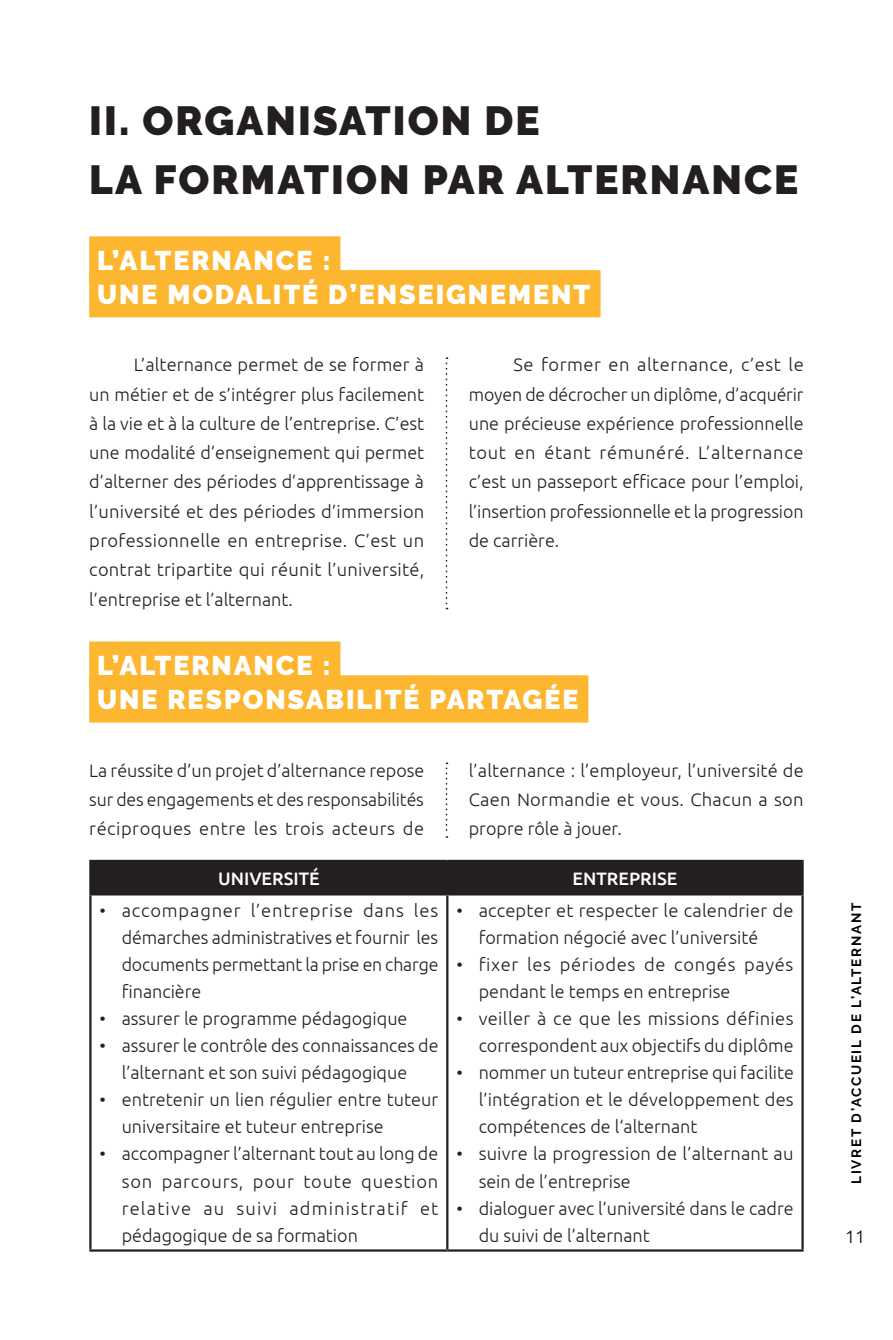
<style>
.page{position:relative;width:893px;height:1340px;background:#fff}
.page>*{position:absolute;margin:0;border:0;box-sizing:border-box;transform-origin:0 0}
.t1{font:900 40.5px/58.5px "Raleway";letter-spacing:.05em;color:#231f20}
.t2{font:900 27px/33.8px "Raleway";letter-spacing:.07em;color:#fff}
.t3{font:300 18px/29.2px "Ubuntu";color:#231f20;text-align:justify}
.t4{font:300 18px/27px "Ubuntu";letter-spacing:.03em;color:#231f20}
.t5{font:500 18px "Ubuntu";color:#fff}
.t6{font:300 18px "Ubuntu";color:#000001}
.t7{font:700 13.5px "Raleway";letter-spacing:.125em;color:#000001}
</style>
<div class="page">
<div style="left:89px;top:236px;width:251px;height:48px;background:#fcb630"></div>
<div style="left:89px;top:270px;width:512px;height:47px;background:#fcb630"></div>
<div style="left:89px;top:641px;width:251px;height:48px;background:#fcb630"></div>
<div style="left:89px;top:675px;width:499px;height:47px;background:#fcb630"></div>
<div style="left:92px;top:862px;width:709px;height:31px;background:#231f20"></div>
<hr style="left:89px;top:859px;width:358px;height:3px;background:#231f20">
<hr style="left:89px;top:862px;width:3px;height:31px;background:#231f20">
<hr style="left:447px;top:859px;width:357px;height:3px;background:#231f20">
<hr style="left:446px;top:862px;width:2px;height:31px;background:#231f20">
<hr style="left:801px;top:862px;width:3px;height:31px;background:#231f20">
<hr style="left:89px;top:893px;width:358px;height:2px;background:#231f20">
<hr style="left:89px;top:895px;width:3px;height:354px;background:#231f20">
<hr style="left:447px;top:893px;width:357px;height:2px;background:#231f20">
<hr style="left:446px;top:895px;width:2px;height:354px;background:#231f20">
<hr style="left:801px;top:895px;width:3px;height:354px;background:#231f20">
<hr style="left:89px;top:1249px;width:358px;height:2px;background:#231f20">
<hr style="left:447px;top:1249px;width:357px;height:2px;background:#231f20">
<svg style="left:446px;top:357px;width:1px;height:252px"></svg>
<svg style="left:446px;top:762px;width:1px;height:75px"></svg>
<h1 class="t1" style="left:89px;top:92px;width:710px">II. ORGANISATION DE<br>LA FORMATION PAR ALTERNANCE</h1>
<h2 class="t2" style="left:97px;top:244px;width:494px">L’ALTERNANCE :<br>UNE MODALITÉ D’ENSEIGNEMENT</h2>
<p class="t3" style="left:89px;top:350px;width:337px;text-indent:45px">L’alternance permet de se former à un métier et de s’intégrer plus facilement à la vie et à la culture de l’entreprise. C’est une modalité d’enseignement qui permet d’alterner des périodes d’apprentissage à l’université et des périodes d’immersion professionnelle en entreprise. C’est un contrat tripartite qui réunit l’université, l’entreprise et l’alternant.</p>
<p class="t3" style="left:469px;top:350px;width:336px;text-indent:45px">Se former en alternance, c’est le moyen de décrocher un diplôme, d’acquérir une précieuse expérience professionnelle tout en étant rémunéré. L’alternance c’est un passeport efficace pour l’emploi, l’insertion professionnelle et la progression de carrière.</p>
<h2 class="t2" style="left:97px;top:649px;width:483px">L’ALTERNANCE :<br>UNE RESPONSABILITÉ PARTAGÉE</h2>
<p class="t3" style="left:89px;top:755px;width:337px">La réussite d’un projet d’alternance repose sur des engagements et des responsabilités réciproques entre les trois acteurs de</p>
<p class="t3" style="left:469px;top:755px;width:336px">l’alternance : l’employeur, l’université de Caen Normandie et vous. Chacun a son propre rôle à jouer.</p>
<p class="t5" style="left:218px;top:866px;width:103px">UNIVERSITÉ</p>
<p class="t5" style="left:573px;top:866px;width:106px">ENTREPRISE</p>
<p class="t3" style="left:122px;top:897px;width:318px;line-height:27px;text-indent:-22px">• accompagner l’entreprise dans les démarches administratives et fournir les documents permettant la prise en charge financière</p>
<p class="t3" style="left:99px;top:1003px;width:310px">• assurer le programme pédagogique</p>
<p class="t3" style="left:99px;top:1032px;width:341px;line-height:27px;text-align:center">• assurer le contrôle des connaissances de l’alternant et son suivi pédagogique</p>
<p class="t3" style="left:122px;top:1086px;width:318px;line-height:27px;text-indent:-22px">• entretenir un lien régulier entre tuteur universitaire et tuteur entreprise</p>
<p class="t3" style="left:122px;top:1140px;width:318px;line-height:27px;text-indent:-22px">• accompagner l’alternant tout au long de son parcours, pour toute question relative au suivi administratif et pédagogique de sa formation</p>
<p class="t3" style="left:479px;top:897px;width:316px;line-height:27px;text-indent:-22px">• accepter et respecter le calendrier de formation négocié avec l’université</p>
<p class="t4" style="left:479px;top:951px;width:316px;text-indent:-22px">• fixer les périodes de congés payés pendant le temps en entreprise</p>
<p class="t3" style="left:456px;top:1005px;width:339px;line-height:27px;text-align:right">• veiller à ce que les missions définies correspondent aux objectifs du diplôme</p>
<p class="t3" style="left:479px;top:1059px;width:317px;line-height:27px;text-indent:-22px">• nommer un tuteur entreprise qui facilite l’intégration et le développement des compétences de l‘alternant</p>
<p class="t3" style="left:479px;top:1140px;width:316px;line-height:27px;text-indent:-22px">• suivre la progression de l’alternant au sein de l’entreprise</p>
<p class="t3" style="left:479px;top:1194px;width:316px;line-height:27px;text-indent:-22px">• dialoguer avec l’université dans le cadre du suivi de l’alternant</p>
<p class="t7" style="left:848px;top:1183px;width:282px;rotate:-90deg">LIVRET D’ACCUEIL DE L’ALTERNANT</p>
<p class="t6" style="left:845px;top:1225px;width:22px">11</p>
</div>
